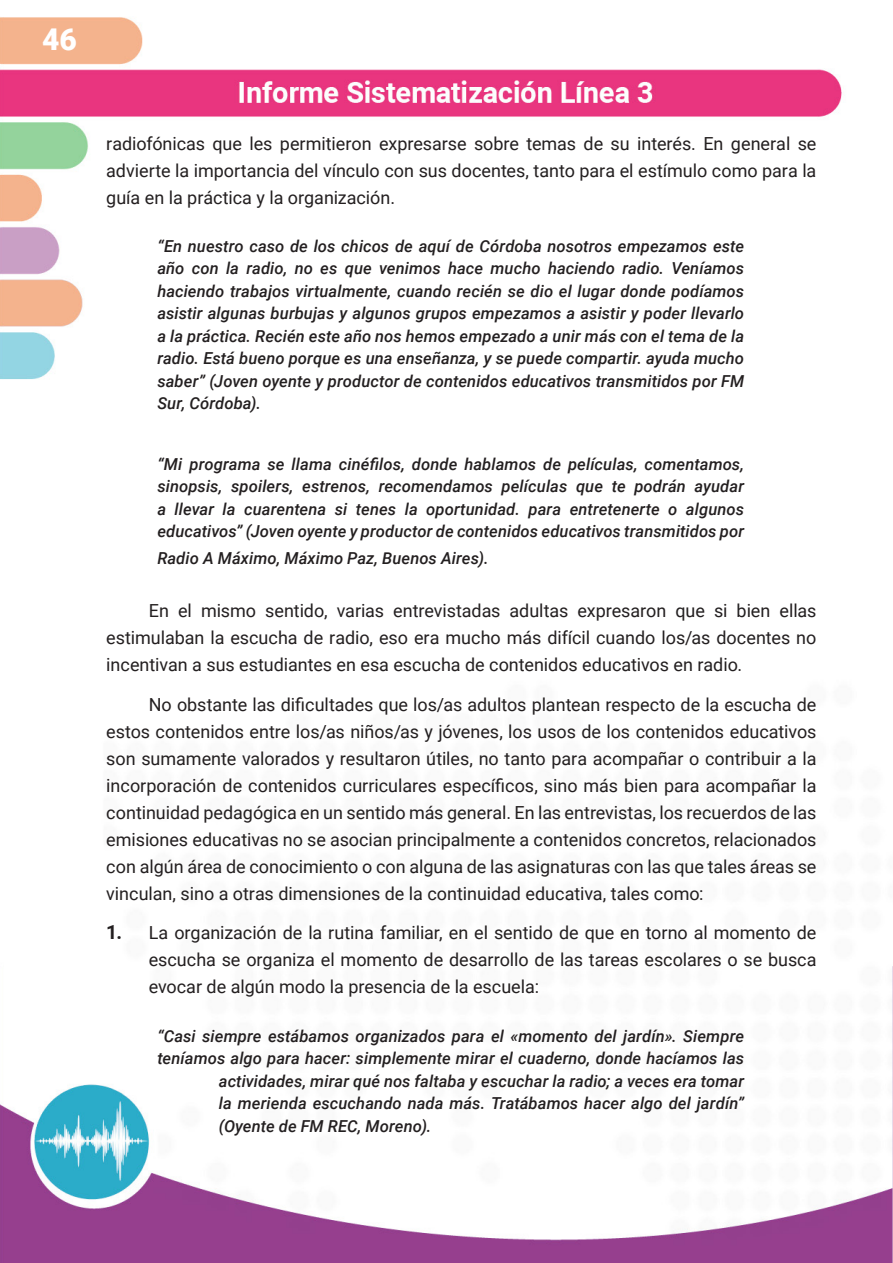
<style>
.page{position:relative;width:893px;height:1263px;background:#fff}
.page>*{position:absolute;margin:0;border:0;box-sizing:border-box;transform-origin:0 0}
.t1{font:900 30px "Roboto";color:#fff}
.Parrafos_Texto_Gral{font:18px/27px "Roboto";letter-spacing:-.005em;color:#231f20;text-align:justify}
.Textuales{font:italic 500 16.5px/22.5px "Roboto";letter-spacing:.005em;color:#231f20;text-align:justify}
.s1{font-weight:700;font-size:19.5px}
</style>
<div class="page">
<img style="left:0;top:17px;width:893px;height:1246px">
<h1 class="t1" style="left:42px;top:18px;width:36px">46</h1>
<p class="Parrafos_Texto_Gral" style="left:106px;top:129px;width:712px">radiofónicas que les permitieron expresarse sobre temas de su interés. En general se advierte la importancia del vínculo con sus docentes, tanto para el estímulo como para la guía en la práctica y la organización.</p>
<p class="Textuales" style="left:157px;top:234px;width:588px">“En nuestro caso de los chicos de aquí de Córdoba nosotros empezamos este año con la radio, no es que venimos hace mucho haciendo radio. Veníamos haciendo trabajos virtualmente, cuando recién se dio el lugar donde podíamos asistir algunas burbujas y algunos grupos empezamos a asistir y poder llevarlo a la práctica. Recién este año nos hemos empezado a unir más con el tema de la radio. Está bueno porque es una enseñanza, y se puede compartir. ayuda mucho saber” (Joven oyente y productor de contenidos educativos transmitidos por FM Sur, Córdoba).</p>
<p class="Textuales" style="left:157px;top:452px;width:588px">“Mi programa se llama cinéfilos, donde hablamos de películas, comentamos, sinopsis, spoilers, estrenos, recomendamos películas que te podrán ayudar a llevar la cuarentena si tenes la oportunidad. para entretenerte o algunos educativos” (Joven oyente y productor de contenidos educativos transmitidos por</p>
<p class="Textuales" style="left:157px;top:547px;width:333px">Radio A Máximo, Máximo Paz, Buenos Aires).</p>
<p class="Parrafos_Texto_Gral" style="left:106px;top:596px;width:712px;text-indent:43px">En el mismo sentido, varias entrevistadas adultas expresaron que si bien ellas estimulaban la escucha de radio, eso era mucho más difícil cuando los/as docentes no incentivan a sus estudiantes en esa escucha de contenidos educativos en radio.</p>
<p class="Parrafos_Texto_Gral" style="left:106px;top:690px;width:712px;text-indent:43px">No obstante las dificultades que los/as adultos plantean respecto de la escucha de estos contenidos entre los/as niños/as y jóvenes, los usos de los contenidos educativos son sumamente valorados y resultaron útiles, no tanto para acompañar o contribuir a la incorporación de contenidos curriculares específicos, sino más bien para acompañar la continuidad pedagógica en un sentido más general. En las entrevistas, los recuerdos de las emisiones educativas no se asocian principalmente a contenidos concretos, relacionados con algún área de conocimiento o con alguna de las asignaturas con las que tales áreas se vinculan, sino a otras dimensiones de la continuidad educativa, tales como:</p>
<p class="Parrafos_Texto_Gral" style="left:149px;top:919px;width:669px;text-indent:-43px"><span class="s1">1.</span> La organización de la rutina familiar, en el sentido de que en torno al momento de escucha se organiza el momento de desarrollo de las tareas escolares o se busca evocar de algún modo la presencia de la escuela:</p>
<p class="Textuales" style="left:157px;top:1024px;width:588px">“Casi siempre estábamos organizados para el «momento del jardín». Siempre</p>
<p class="Textuales" style="left:157px;top:1046px;width:588px">teníamos algo para hacer: simplemente mirar el cuaderno, donde hacíamos las</p>
<p class="Textuales" style="left:219px;top:1069px;width:527px">actividades, mirar qué nos faltaba y escuchar la radio; a veces era tomar</p>
<p class="Textuales" style="left:219px;top:1091px;width:527px">la merienda escuchando nada más. Tratábamos hacer algo del jardín”</p>
<p class="Textuales" style="left:219px;top:1114px;width:214px">(Oyente de FM REC, Moreno).</p>
</div>
